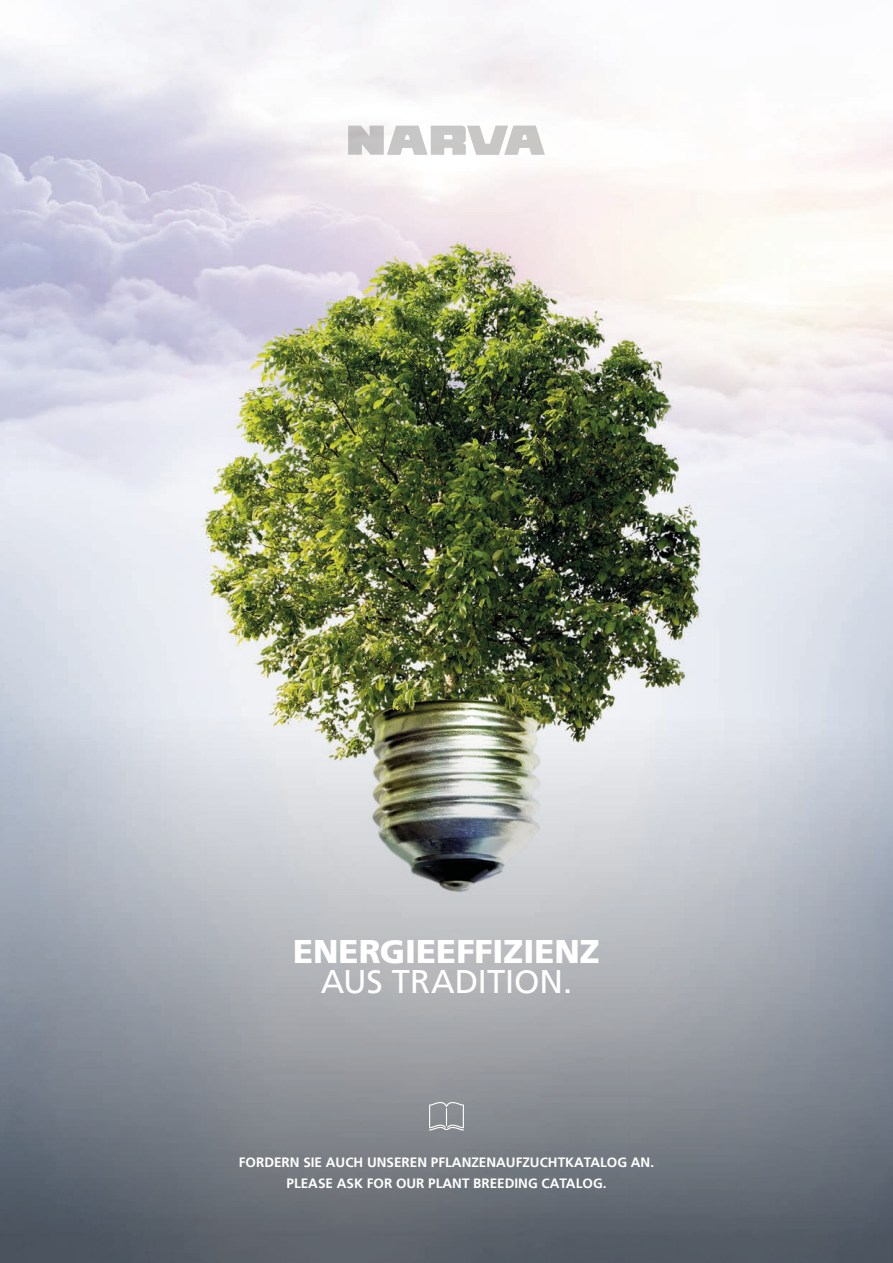
<style>
.page{position:relative;width:893px;height:1263px;background:#fff}
.page>*{position:absolute;margin:0;border:0;box-sizing:border-box;transform-origin:0 0}
.t1{font:900 32.7px "Frutiger LT";color:#fff}
.t2{font:32.7px "Frutiger LT";color:#fff}
.t3{font:700 13.5px/21px "Frutiger LT";color:#fff;text-align:center}
</style>
<div class="page">
<img style="left:0;top:0;width:893px;height:683px">
<img style="left:0;top:683px;width:893px;height:580px">
<img style="left:348px;top:126px;width:36px;height:29px">
<img style="left:431px;top:126px;width:73px;height:29px">
<img style="left:387px;top:126px;width:41px;height:29px">
<img style="left:504px;top:126px;width:41px;height:29px">
<svg style="left:429px;top:1102px;width:35px;height:28px"></svg>
<h1 class="t1" style="left:293px;top:931px;width:308px">ENERGIEEFFIZIENZ</h1>
<h1 class="t2" style="left:321px;top:962px;width:253px">AUS TRADITION.</h1>
<p class="t3" style="left:239px;top:1152px;width:417px">FORDERN SIE AUCH UNSEREN PFLANZENAUFZUCHTKATALOG AN.<br>PLEASE ASK FOR OUR PLANT BREEDING CATALOG.</p>
</div>
